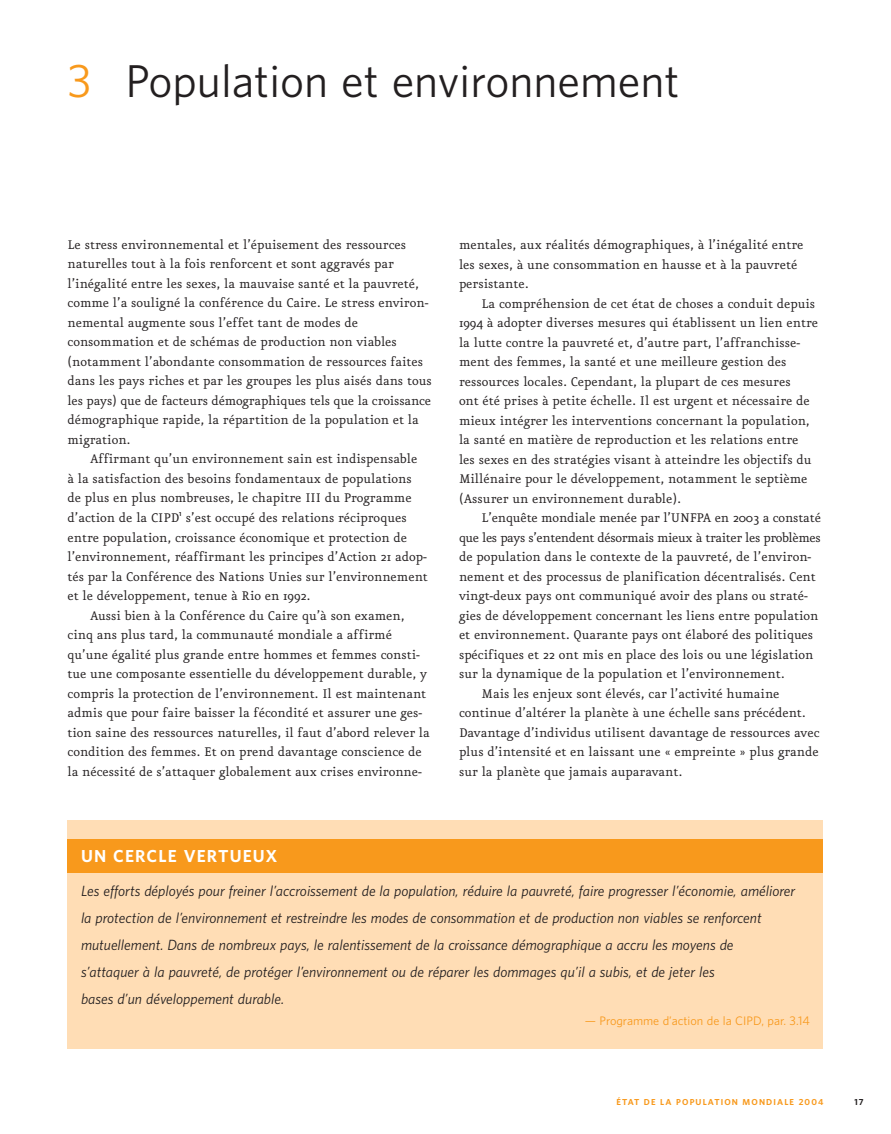
<style>
.page{position:relative;width:891px;height:1134px;background:#fff}
.page>*{position:absolute;margin:0;border:0;box-sizing:border-box;transform-origin:0 0}
.t1{font:42px "UNFPA Text";color:#231f20}
.t2{font:700 15.75px "UNFPA";letter-spacing:.07em;color:#fff}
.t3{font:15px/19.5px "Eureka";color:#231f20}
.t4{font:15px "Eureka";letter-spacing:-.025em;color:#231f20}
.t5{font:italic 13.5px/27px "UNFPA Text";color:#231f20}
.t6{font:11.25px "UNFPA Text";color:#f8991c}
.t7{font:700 7.8px "UNFPA";letter-spacing:.14em;color:#f8991c}
.t8{font:700 7.8px "UNFPA";color:#231f20}
.t9{font:700 5.25px "UNFPA";color:#231f20}
.s1{color:#f8991c}
</style>
<div class="page">
<div style="left:68px;top:820px;width:756px;height:228px;background:#ffddb5"></div>
<div style="left:68px;top:839px;width:756px;height:33px;background:#f8991c"></div>
<h1 class="t1" style="left:68px;top:64px;width:614px"><span class="s1">3</span> Population et environnement</h1>
<p class="t3" style="left:68px;top:237px;width:366px">Le stress environnemental et l’épuisement des ressources naturelles tout à la fois renforcent et sont aggravés par l’inégalité entre les sexes, la mauvaise santé et la pauvreté, comme l’a souligné la conférence du Caire. Le stress environ&shy;nemental augmente sous l’effet tant de modes de consommation et de schémas de production non viables (notamment l’abondante consommation de ressources faites dans les pays riches et par les groupes les plus aisés dans tous les pays) que de facteurs démographiques tels que la croissance démographique rapide, la répartition de la population et la migration.</p>
<p class="t3" style="left:68px;top:452px;width:351px;text-indent:22px">Affirmant qu’un environnement sain est indispensable à la satisfaction des besoins fondamentaux de populations de plus en plus nombreuses, le chapitre III du Programme d’action de la CIPD s’est occupé des relations réciproques</p>
<p class="t9" style="left:179px;top:512px;width:4px">1</p>
<p class="t3" style="left:68px;top:530px;width:341px">entre population, croissance économique et protection de</p>
<p class="t3" style="left:68px;top:549px;width:361px">l’environnement, réaffirmant les principes d’Action 21 adop-</p>
<p class="t3" style="left:68px;top:569px;width:362px">tés par la Conférence des Nations Unies sur l’environnement</p>
<p class="t3" style="left:68px;top:588px;width:245px">et le développement, tenue à Rio en 1992.</p>
<p class="t3" style="left:90px;top:608px;width:316px">Aussi bien à la Conférence du Caire qu’à son examen,</p>
<p class="t3" style="left:68px;top:627px;width:326px">cinq ans plus tard, la communauté mondiale a affirmé</p>
<p class="t3" style="left:68px;top:647px;width:354px">qu’une égalité plus grande entre hommes et femmes consti-</p>
<p class="t3" style="left:68px;top:666px;width:361px">tue une composante essentielle du développement durable, y</p>
<p class="t3" style="left:68px;top:686px;width:360px">compris la protection de l’environnement. Il est maintenant</p>
<p class="t3" style="left:68px;top:705px;width:356px">admis que pour faire baisser la fécondité et assurer une ges-</p>
<p class="t3" style="left:68px;top:725px;width:364px">tion saine des ressources naturelles, il faut d’abord relever la</p>
<p class="t3" style="left:68px;top:744px;width:356px">condition des femmes. Et on prend davantage conscience de</p>
<p class="t3" style="left:68px;top:764px;width:356px">la nécessité de s’attaquer globalement aux crises environne-</p>
<p class="t3" style="left:459px;top:237px;width:346px">mentales, aux réalités démographiques, à l’inégalité entre les sexes, à une consommation en hausse et à la pauvreté persistante.</p>
<p class="t3" style="left:459px;top:296px;width:361px;text-indent:22px">La compréhension de cet état de choses a conduit depuis 1994 à adopter diverses mesures qui établissent un lien entre la lutte contre la pauvreté et, d’autre part, l’affranchisse&shy;ment des femmes, la santé et une meilleure gestion des ressources locales. Cependant, la plupart de ces mesures<br>ont été prises à petite échelle. Il est urgent et nécessaire de mieux intégrer les interventions concernant la population, la santé en matière de reproduction et les relations entre les sexes en des stratégies visant à atteindre les objectifs du Millénaire pour le développement, notamment le septième (Assurer un environnement durable).</p>
<p class="t3" style="left:482px;top:510px;width:341px">L’enquête mondiale menée par l’UNFPA en 2003 a constaté</p>
<p class="t4" style="left:459px;top:532px;width:363px">que les pays s’entendent désormais mieux à traiter les problèmes</p>
<p class="t3" style="left:459px;top:549px;width:354px">de population dans le contexte de la pauvreté, de l’environ-</p>
<p class="t3" style="left:459px;top:569px;width:358px">nement et des processus de planification décentralisés. Cent</p>
<p class="t3" style="left:459px;top:588px;width:350px">vingt-deux pays ont communiqué avoir des plans ou straté-</p>
<p class="t3" style="left:459px;top:608px;width:361px">gies de développement concernant les liens entre population</p>
<p class="t3" style="left:459px;top:627px;width:356px">et environnement. Quarante pays ont élaboré des politiques</p>
<p class="t3" style="left:459px;top:647px;width:356px">spécifiques et 22 ont mis en place des lois ou une législation</p>
<p class="t3" style="left:459px;top:666px;width:327px">sur la dynamique de la population et l’environnement.</p>
<p class="t3" style="left:482px;top:686px;width:300px">Mais les enjeux sont élevés, car l’activité humaine</p>
<p class="t3" style="left:459px;top:705px;width:348px">continue d’altérer la planète à une échelle sans précédent.</p>
<p class="t3" style="left:459px;top:725px;width:362px">Davantage d’individus utilisent davantage de ressources avec</p>
<p class="t3" style="left:459px;top:744px;width:361px">plus d’intensité et en laissant une « empreinte » plus grande</p>
<p class="t3" style="left:459px;top:764px;width:225px">sur la planète que jamais auparavant.</p>
<p class="t2" style="left:81px;top:849px;width:198px">UN CERCLE VERTUEUX</p>
<p class="t5" style="left:81px;top:879px;width:716px">Les efforts déployés pour freiner l’accroissement de la population, réduire la pauvreté, faire progresser l’économie, améliorer la protection de l’environnement et restreindre les modes de consommation et de production non viables se renforcent mutuellement. Dans de nombreux pays, le ralentissement de la croissance démographique a accru les moyens de<br>s’attaquer à la pauvreté, de protéger l’environnement ou de réparer les dommages qu’il a subis, et de jeter les<br>bases d’un développement durable.</p>
<p class="t6" style="left:585px;top:1016px;width:227px">— Programme d’action de la CIPD, par. 3.14</p>
<p class="t7" style="left:616px;top:1099px;width:208px">ÉTAT DE LA POPULATION MONDIALE 2004</p>
<p class="t8" style="left:854px;top:1099px;width:11px">17</p>
</div>
